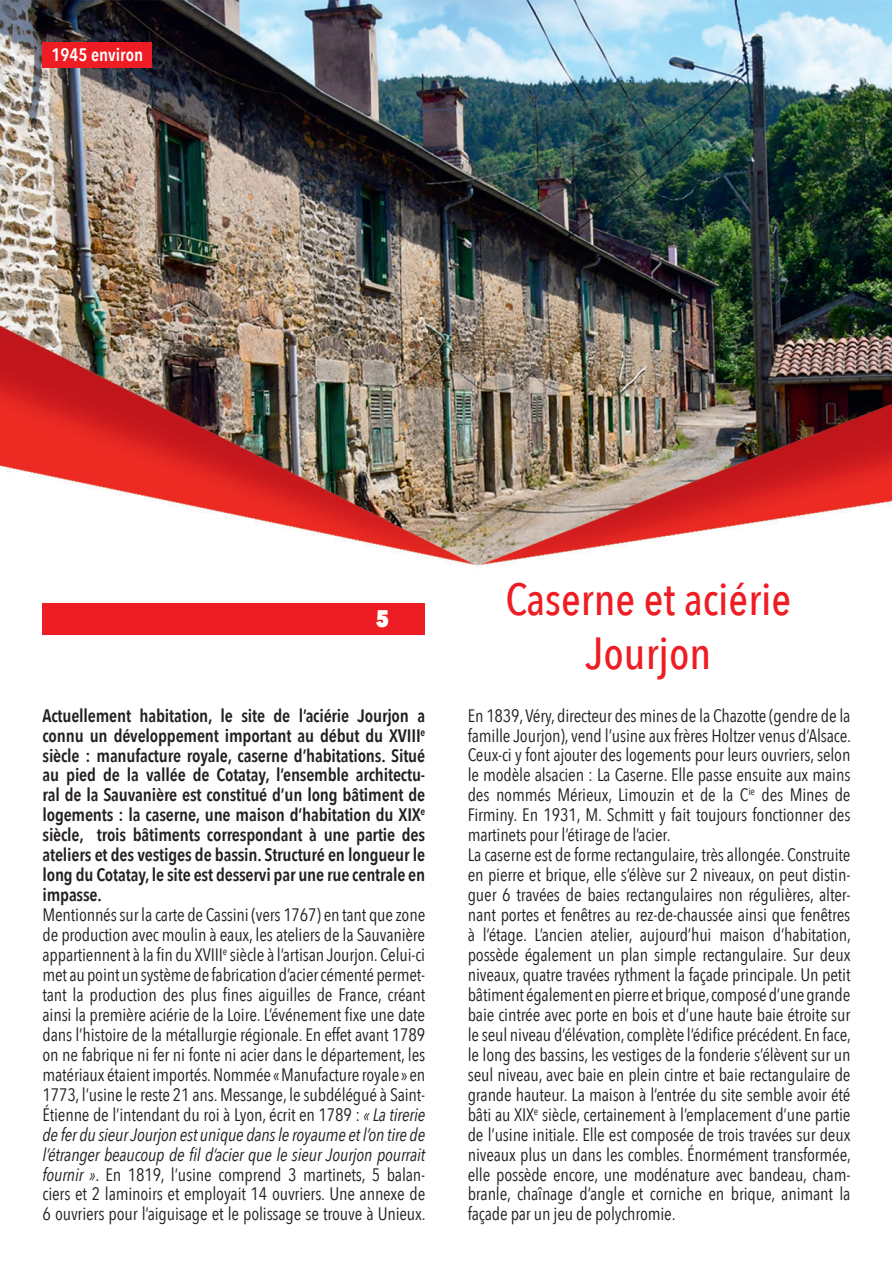
<style>
.page{position:relative;width:893px;height:1263px;background:#fff}
.page>*{position:absolute;margin:0;border:0;box-sizing:border-box;transform-origin:0 0}
.t1{font:500 45px/54px "Avenir Next Condensed";color:#ee1d23;text-align:center}
.t2{font:800 24px "Avenir Next Condensed";color:#fff}
.t3{font:18px/20px "Avenir Next Condensed";letter-spacing:-.01em;color:#231f20;text-align:justify}
.t4{font:600 18px/20px "Avenir Next Condensed";letter-spacing:-.01em;color:#231f20;text-align:justify}
.t5{font:600 18px "Avenir Next Condensed";color:#fff}
.s1{font-style:italic}
</style>
<div class="page">
<img style="left:0;top:0;width:891px;height:635px">
<div style="left:43px;top:603px;width:382px;height:31px;background:#ee1d23"></div>
<div style="left:43px;top:43px;width:109px;height:25px;background:#ee1d23"></div>
<p class="t5" style="left:52px;top:39px;width:93px">1945 environ</p>
<h2 class="t2" style="left:376px;top:604px;width:15px">5</h2>
<p class="t4" style="left:43px;top:705px;width:384px">Actuellement habitation, le site de l’aciérie Jourjon a connu un développement important au début du XVIII<sup>e </sup>siècle : manufacture royale, caserne d’habitations. Situé au pied de la vallée de Cotatay, l’ensemble architectu&shy;ral de la Sauvanière est constitué d’un long bâtiment de logements : la caserne, une maison d’habitation du XIX<sup>e </sup>siècle, trois bâtiments correspondant à une partie des ateliers et des vestiges de bassin. Structuré en longueur le long du Cotatay, le site est desservi par une rue centrale en impasse.</p>
<p class="t3" style="left:43px;top:904px;width:385px">Mentionnés sur la carte de Cassini (vers 1767) en tant que zone de production avec moulin à eaux, les ateliers de la Sauvanière appartiennent à la fin du XVIII<sup>e</sup> siècle à l’artisan Jourjon. Celui-ci met au point un système de fabrication d’acier cémenté permet&shy;tant la production des plus fines aiguilles de France, créant ainsi la première aciérie de la Loire. L’événement fixe une date dans l’histoire de la métallurgie régionale. En effet avant 1789 on ne fabrique ni fer ni fonte ni acier dans le département, les matériaux étaient importés. Nommée « Manufacture royale » en 1773, l’usine le reste 21 ans. Messange, le subdélégué à Saint-Étienne de l’intendant du roi à Lyon, écrit en 1789 : <span class="s1">« La tirerie de fer du sieur Jourjon est unique dans le royaume et l’on tire de l’étranger beaucoup de fil d’acier que le sieur Jourjon pourrait fournir »</span>. En 1819, l’usine comprend 3 martinets, 5 balan&shy;ciers et 2 laminoirs et employait 14 ouvriers. Une annexe de 6 ouvriers pour l’aiguisage et le polissage se trouve à Unieux.</p>
<h1 class="t1" style="left:506px;top:572px;width:287px">Caserne et aciérie<br>Jourjon</h1>
<p class="t3" style="left:468px;top:704px;width:385px;text-align:left">En 1839, Véry, directeur des mines de la Chazotte (gendre de la famille Jourjon), vend l’usine aux frères Holtzer venus d’Alsace.<br>Ceux-ci y font ajouter des logements pour leurs ouvriers, selon le modèle alsacien : La Caserne. Elle passe ensuite aux mains des nommés Mérieux, Limouzin et de la C<sup>ie</sup> des Mines de Firminy. En 1931, M. Schmitt y fait toujours fonctionner des martinets pour l’étirage de l’acier.<br>La caserne est de forme rectangulaire, très allongée. Construite en pierre et brique, elle s’élève sur 2 niveaux, on peut distin&shy;guer 6 travées de baies rectangulaires non régulières, alter&shy;nant portes et fenêtres au rez-de-chaussée ainsi que fenêtres à l’étage. L’ancien atelier, aujourd’hui maison d’habitation, possède également un plan simple rectangulaire. Sur deux niveaux, quatre travées rythment la façade principale. Un petit bâtiment également en pierre et brique, composé d’une grande baie cintrée avec porte en bois et d’une haute baie étroite sur le seul niveau d’élévation, complète l’édifice précédent. En face, le long des bassins, les vestiges de la fonderie s’élèvent sur un seul niveau, avec baie en plein cintre et baie rectangulaire de grande hauteur. La maison à l’entrée du site semble avoir été bâti au XIX<sup>e</sup> siècle, certainement à l’emplacement d’une partie de l’usine initiale. Elle est composée de trois travées sur deux niveaux plus un dans les combles. Énormément transformée, elle possède encore, une modénature avec bandeau, cham&shy;branle, chaînage d’angle et corniche en brique, animant la façade par un jeu de polychromie.</p>
</div>
